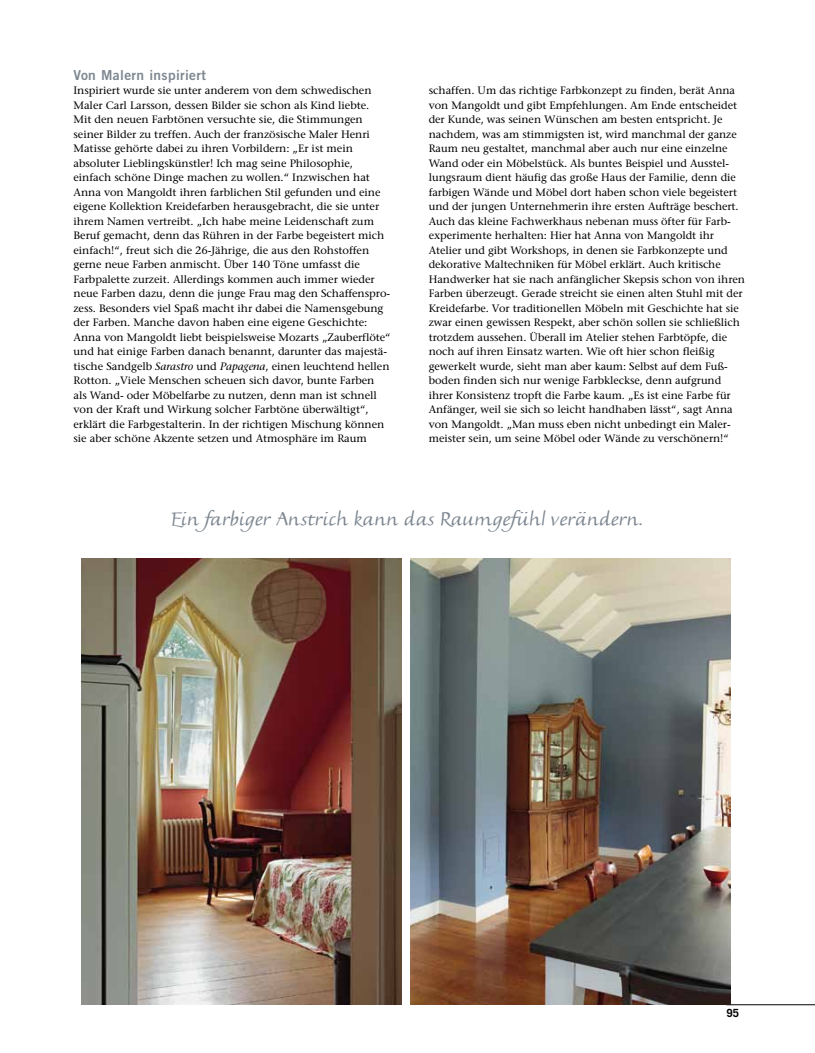
<style>
.page{position:relative;width:815px;height:1053px;background:#fff}
.page>*{position:absolute;margin:0;border:0;box-sizing:border-box;transform-origin:0 0}
.t1{font:21.38px "Kasper";color:#7e8791;scale:1.05 1}
.t2{font:13.75px "Trade Gothic LT Bold Two";letter-spacing:.025em;color:#7e8791}
.t3{font:700 11.25px "Trade Gothic LT";color:#000}
.t4{font:10.75px/14.5px "Stone Serif LT";letter-spacing:-.005em;color:#000}
.s1{font-style:italic}
</style>
<div class="page">
<hr style="left:726px;top:1004px;width:89px;height:1px;background:#000">
<img style="left:410px;top:558px;width:320px;height:446px">
<img style="left:81px;top:558px;width:320px;height:446px">
<p class="t2" style="left:74px;top:66px;width:134px">Von Malern inspiriert</p>
<p class="t4" style="left:74px;top:83px;width:319px">Inspiriert wurde sie unter anderem von dem schwedischen Maler Carl Larsson, dessen Bilder sie schon als Kind liebte.<br>Mit den neuen Farbtönen versuchte sie, die Stimmungen seiner Bilder zu treffen. Auch der französische Maler Henri Matisse gehörte dabei zu ihren Vorbildern: „Er ist mein absoluter Lieblingskünstler! Ich mag seine Philosophie, einfach schöne Dinge machen zu wollen.“ Inzwischen hat Anna von Mangoldt ihren farblichen Stil gefunden und eine eigene Kollektion Kreidefarben herausgebracht, die sie unter ihrem Namen vertreibt. „Ich habe meine Leidenschaft zum Beruf gemacht, denn das Rühren in der Farbe begeistert mich einfach!“, freut sich die 26-Jährige, die aus den Rohstoffen gerne neue Farben anmischt. Über 140 Töne umfasst die Farbpalette zurzeit. Allerdings kommen auch immer wieder neue Farben dazu, denn die junge Frau mag den Schaffenspro&shy;zess. Besonders viel Spaß macht ihr dabei die Namensgebung der Farben. Manche davon haben eine eigene Geschichte:<br>Anna von Mangoldt liebt beispielsweise Mozarts „Zauberflöte“ und hat einige Farben danach benannt, darunter das majestä&shy;tische Sandgelb <span class="s1">Sarastro</span> und <span class="s1">Papagena</span>, einen leuchtend hellen Rotton. „Viele Menschen scheuen sich davor, bunte Farben<br>als Wand- oder Möbelfarbe zu nutzen, denn man ist schnell von der Kraft und Wirkung solcher Farbtöne überwältigt“, erklärt die Farbgestalterin. In der richtigen Mischung können sie aber schöne Akzente setzen und Atmosphäre im Raum</p>
<p class="t4" style="left:429px;top:83px;width:318px">schaffen. Um das richtige Farbkonzept zu finden, berät Anna von Mangoldt und gibt Empfehlungen. Am Ende entscheidet der Kunde, was seinen Wünschen am besten entspricht. Je nachdem, was am stimmigsten ist, wird manchmal der ganze Raum neu gestaltet, manchmal aber auch nur eine einzelne Wand oder ein Möbelstück. Als buntes Beispiel und Ausstel&shy;lungsraum dient häufig das große Haus der Familie, denn die farbigen Wände und Möbel dort haben schon viele begeistert und der jungen Unternehmerin ihre ersten Aufträge beschert.<br>Auch das kleine Fachwerkhaus nebenan muss öfter für Farb&shy;experimente herhalten: Hier hat Anna von Mangoldt ihr Atelier und gibt Workshops, in denen sie Farbkonzepte und dekorative Maltechniken für Möbel erklärt. Auch kritische Handwerker hat sie nach anfänglicher Skepsis schon von ihren Farben überzeugt. Gerade streicht sie einen alten Stuhl mit der Kreidefarbe. Vor traditionellen Möbeln mit Geschichte hat sie zwar einen gewissen Respekt, aber schön sollen sie schließlich trotzdem aussehen. Überall im Atelier stehen Farbtöpfe, die noch auf ihren Einsatz warten. Wie oft hier schon fleißig gewerkelt wurde, sieht man aber kaum: Selbst auf dem Fuß&shy;boden finden sich nur wenige Farbkleckse, denn aufgrund ihrer Konsistenz tropft die Farbe kaum. „Es ist eine Farbe für Anfänger, weil sie sich so leicht handhaben lässt“, sagt Anna von Mangoldt. „Man muss eben nicht unbedingt ein Maler&shy;meister sein, um seine Möbel oder Wände zu verschönern!“</p>
<h1 class="t1" style="left:171px;top:507px;width:451px">Ein farbiger Anstrich kann das Raumgefühl verändern.</h1>
<p class="t3" style="left:726px;top:1005px;width:14px">95</p>
</div>
